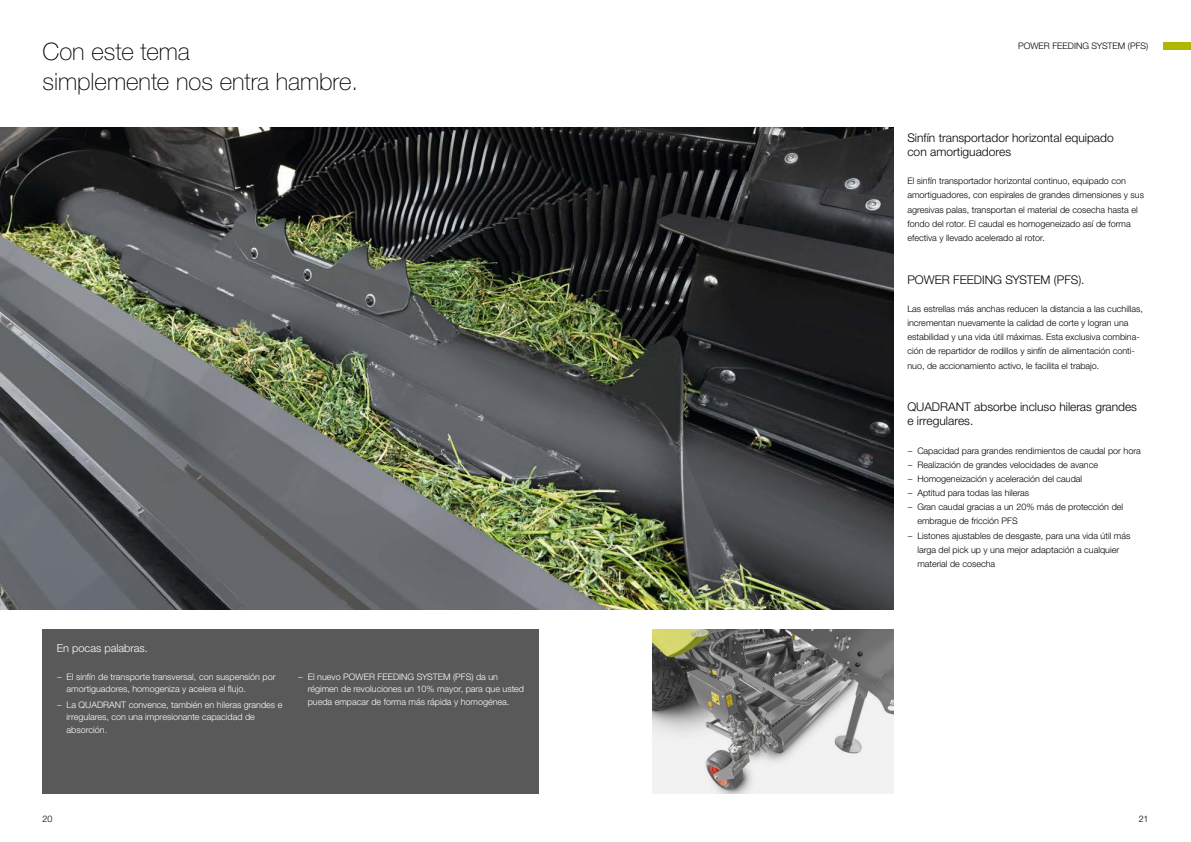
<style>
.page{position:relative;width:1191px;height:842px;background:#fff}
.page>*{position:absolute;margin:0;border:0;box-sizing:border-box;transform-origin:0 0}
.t1{font:100 24px/30px "CLAAS Helvetica Neue";color:#000}
.t2{font:300 12px/14.2px "CLAAS Helvetica Neue";color:#000}
.t3{font:300 11px "CLAAS Helvetica Neue";color:#fff}
.t4{font:300 9px/14.2px "CLAAS Helvetica Neue";color:#000}
.t5{font:300 9px/12.4px "CLAAS Helvetica Neue";color:#fff}
</style>
<div class="page">
<div style="left:1162px;top:43px;width:29px;height:7px;background:#b1b700"></div>
<img style="left:0;top:128px;width:893px;height:481px">
<svg style="left:652px;top:629px;width:241px;height:165px"></svg>
<div style="left:43px;top:629px;width:496px;height:165px;background:#595959"></div>
<h1 class="t1" style="left:43px;top:37px;width:317px">Con este tema<br>simplemente nos entra hambre.</h1>
<p class="t3" style="left:57px;top:641px;width:93px">En pocas palabras.</p>
<p class="t5" style="left:67px;top:670px;width:210px;text-indent:-10px">− El sinfín de transporte transversal, con suspensión por amortiguadores, homogeniza y acelera el flujo.</p>
<p class="t5" style="left:67px;top:699px;width:217px;text-indent:-10px">− La QUADRANT convence, también en hileras grandes e irregulares, con una impresionante capacidad de absorción.</p>
<p class="t5" style="left:308px;top:670px;width:218px;text-indent:-10px">− El nuevo POWER FEEDING SYSTEM (PFS) da un régimen de revoluciones un 10% mayor, para que usted pueda empacar de forma más rápida y homogénea.</p>
<p class="t4" style="left:1018px;top:39px;width:132px">POWER FEEDING SYSTEM (PFS)</p>
<h2 class="t2" style="left:907px;top:131px;width:208px">Sinfín transportador horizontal equipado con amortiguadores</h2>
<p class="t4" style="left:907px;top:174px;width:238px">El sinfín transportador horizontal continuo, equipado con amortiguadores, con espirales de grandes dimensiones y sus agresivas palas, transportan el material de cosecha hasta el fondo del rotor. El caudal es homogeneizado así de forma efectiva y llevado acelerado al rotor.</p>
<h2 class="t2" style="left:907px;top:272px;width:179px">POWER FEEDING SYSTEM (PFS).</h2>
<p class="t4" style="left:907px;top:302px;width:237px">Las estrellas más anchas reducen la distancia a las cuchillas, incrementan nuevamente la calidad de corte y logran una estabilidad y una vida útil máximas. Esta exclusiva combina&shy;ción de repartidor de rodillos y sinfín de alimentación conti&shy;nuo, de accionamiento activo, le facilita el trabajo.</p>
<h2 class="t2" style="left:907px;top:400px;width:231px">QUADRANT absorbe incluso hileras grandes e irregulares.</h2>
<p class="t4" style="left:907px;top:443px;width:235px">− Capacidad para grandes rendimientos de caudal por hora</p>
<p class="t4" style="left:907px;top:458px;width:192px">− Realización de grandes velocidades de avance</p>
<p class="t4" style="left:907px;top:472px;width:176px">− Homogeneización y aceleración del caudal</p>
<p class="t4" style="left:907px;top:486px;width:123px">− Aptitud para todas las hileras</p>
<p class="t4" style="left:907px;top:500px;width:217px">− Gran caudal gracias a un 20% más de protección del</p>
<p class="t4" style="left:917px;top:514px;width:102px">embrague de fricción PFS</p>
<p class="t4" style="left:907px;top:528px;width:224px">− Listones ajustables de desgaste, para una vida útil más</p>
<p class="t4" style="left:917px;top:543px;width:203px">larga del pick up y una mejor adaptación a cualquier</p>
<p class="t4" style="left:917px;top:557px;width:79px">material de cosecha</p>
<p class="t4" style="left:43px;top:812px;width:11px">20</p>
<p class="t4" style="left:1138px;top:812px;width:11px">21</p>
</div>
